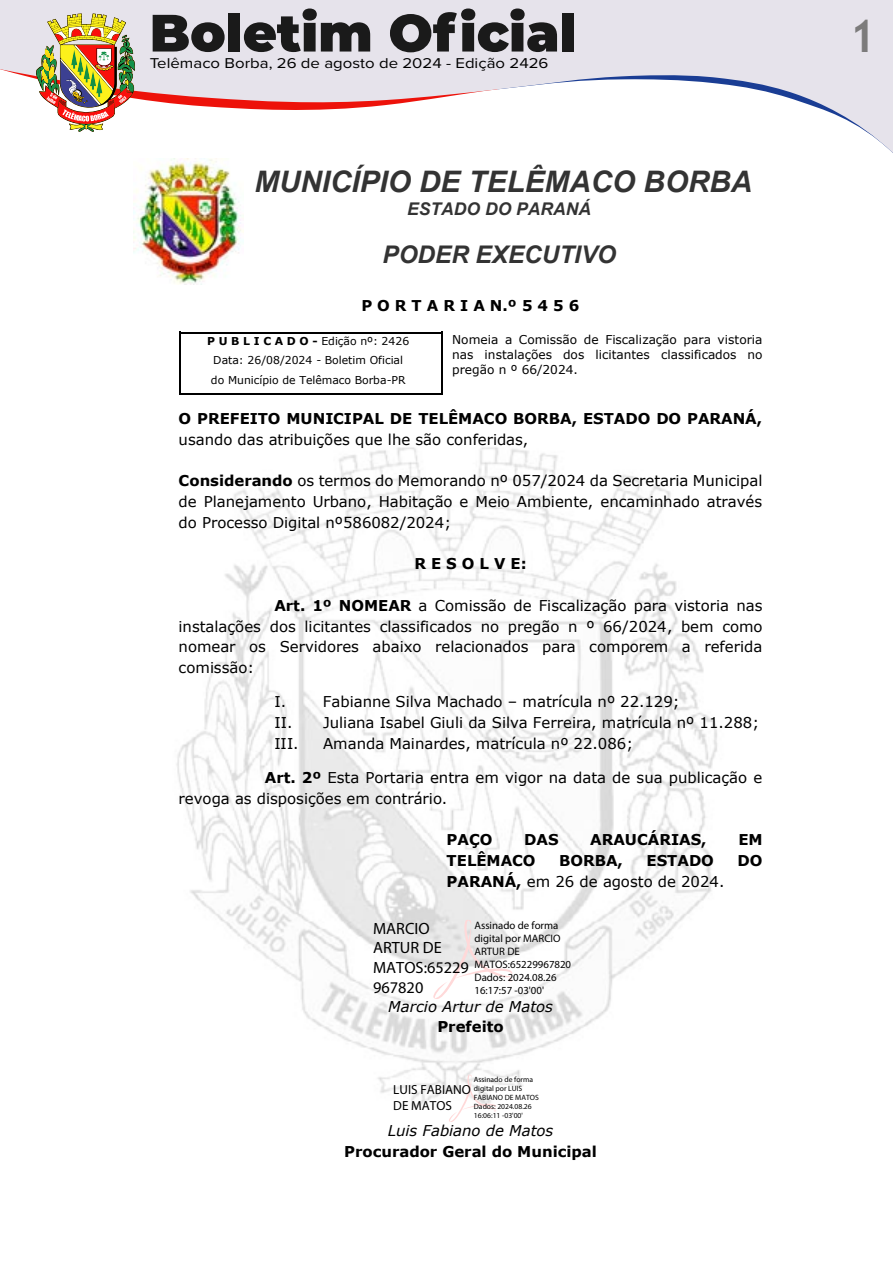
<style>
.page{position:relative;width:893px;height:1263px;background:#fff}
.page>*{position:absolute;margin:0;border:0;box-sizing:border-box;transform-origin:0 0}
.t1{font:700 45px "Trebuchet MS";color:#7c7b7b}
.t2{font:italic 700 29.7px "Arial";color:#333}
.t3{font:italic 700 24.3px "Arial";color:#333}
.t4{font:italic 700 17.55px "Arial";color:#333}
.t5{font:16.35px/19.6px "Myriad Pro";color:#000}
.t6{font:14.85px/20.7px "Verdana";color:#000;text-align:justify}
.t7{font:700 14.85px "Verdana";color:#000}
.t8{font:italic 14.85px "Verdana";color:#000}
.t9{font:14.7px "Proxima Nova";color:#000;scale:1.14 1}
.t10{font:13.2px/15.8px "Myriad Pro";color:#000}
.t11{font:12.15px/14.7px "Verdana";letter-spacing:.005em;color:#000;text-align:justify}
.t12{font:10.8px/12.9px "Myriad Pro";color:#000}
.t13{font:10.8px/19.6px "Verdana";letter-spacing:-.005em;color:#000;text-align:center}
.t14{font:7.65px/9.1px "Myriad Pro";color:#000}
.s1{font-weight:700}
</style>
<div class="page">
<div style="left:0;top:0;width:893px;height:9px;background:#e6e3eb"></div>
<svg style="left:0;top:9px;width:893px;height:144px"></svg>
<img style="left:134px;top:158px;width:110px;height:127px">
<img style="left:176px;top:447px;width:541px;height:675px">
<hr style="left:181px;top:332px;width:260px;height:2px;background:#000">
<hr style="left:179px;top:334px;width:2px;height:59px;background:#000">
<hr style="left:181px;top:393px;width:260px;height:2px;background:#000">
<hr style="left:441px;top:334px;width:2px;height:59px;background:#000">
<svg style="left:449px;top:1075px;width:47px;height:46px"></svg>
<svg style="left:433px;top:920px;width:79px;height:78px"></svg>
<p class="t9" style="left:150px;top:53px;width:351px">Telêmaco Borba, 26 de agosto de 2024 - Edição 2426</p>
<h2 class="t2" style="left:254px;top:162px;width:499px">MUNICÍPIO DE TELÊMACO BORBA</h2>
<p class="t4" style="left:407px;top:197px;width:186px">ESTADO DO PARANÁ</p>
<h3 class="t3" style="left:382px;top:238px;width:235px">PODER EXECUTIVO</h3>
<p class="t7" style="left:361px;top:295px;width:219px">P O R T A R I A N.º 5 4 5 6</p>
<p class="t11" style="left:452px;top:332px;width:312px">Nomeia a Comissão de Fiscalização para vistoria nas instalações dos licitantes classificados no pregão n º 66/2024.</p>
<p class="t7" style="left:179px;top:408px;width:585px">O PREFEITO MUNICIPAL DE TELÊMACO BORBA, ESTADO DO PARANÁ,</p>
<p class="t6" style="left:179px;top:429px;width:351px">usando das atribuições que lhe são conferidas,</p>
<p class="t6" style="left:179px;top:470px;width:585px"><span class="s1">Considerando</span> os termos do Memorando nº 057/2024 da Secretaria Municipal de Planejamento Urbano, Habitação e Meio Ambiente, encaminhado através do Processo Digital nº586082/2024;</p>
<p class="t7" style="left:414px;top:553px;width:114px">R E S O L V E:</p>
<p class="t6" style="left:179px;top:595px;width:585px;text-indent:96px"><span class="s1">Art. 1º NOMEAR</span> a Comissão de Fiscalização para vistoria nas instalações dos licitantes classificados no pregão n º 66/2024, bem como nomear os Servidores abaixo relacionados para comporem a referida comissão:</p>
<p class="t6" style="left:274px;top:691px;width:13px">I.</p>
<p class="t13" style="left:207px;top:331px;width:204px"><span class="s1">P U B L I C A D O -</span> Edição nº: 2426<br>Data: 26/08/2024 - Boletim Oficial do Município de Telêmaco Borba-PR</p>
<p class="t6" style="left:274px;top:691px;width:486px;text-align:left;text-indent:49px">Fabianne Silva Machado – matrícula nº 22.129;<br>II. Juliana Isabel Giuli da Silva Ferreira, matrícula nº 11.288;<br>III.</p>
<p class="t6" style="left:323px;top:733px;width:312px">Amanda Mainardes, matrícula nº 22.086;</p>
<p class="t6" style="left:179px;top:767px;width:585px;text-indent:86px"><span class="s1">Art. 2º</span> Esta Portaria entra em vigor na data de sua publicação e revoga as disposições em contrário.</p>
<p class="t7" style="left:447px;top:829px;width:47px">PAÇO</p>
<p class="t7" style="left:524px;top:829px;width:36px">DAS</p>
<p class="t7" style="left:590px;top:829px;width:118px">ARAUCÁRIAS,</p>
<p class="t7" style="left:738px;top:829px;width:26px">EM</p>
<p class="t7" style="left:447px;top:850px;width:90px">TELÊMACO</p>
<p class="t7" style="left:559px;top:850px;width:65px">BORBA,</p>
<p class="t7" style="left:646px;top:850px;width:69px">ESTADO</p>
<p class="t7" style="left:738px;top:850px;width:26px">DO</p>
<p class="t6" style="left:447px;top:871px;width:279px"><span class="s1">PARANÁ,</span> em 26 de agosto de 2024.</p>
<p class="t5" style="left:373px;top:918px;width:97px">MARCIO<br>ARTUR DE<br>MATOS:65229<br>967820</p>
<p class="t12" style="left:474px;top:919px;width:98px">Assinado de forma digital por MARCIO<br>ARTUR DE<br>MATOS:65229967820<br>Dados: 2024.08.26<br>16:17:57 -03'00'</p>
<p class="t8" style="left:388px;top:996px;width:166px">Marcio Artur de Matos</p>
<p class="t7" style="left:437px;top:1016px;width:68px">Prefeito</p>
<p class="t10" style="left:393px;top:1081px;width:79px">LUIS FABIANO<br>DE MATOS</p>
<p class="t14" style="left:474px;top:1074px;width:66px">Assinado de forma digital por LUIS<br>FABIANO DE MATOS<br>Dados: 2024.08.26<br>16:06:11 -03'00'</p>
<p class="t8" style="left:388px;top:1120px;width:167px">Luis Fabiano de Matos</p>
<p class="t7" style="left:344px;top:1141px;width:254px">Procurador Geral do Municipal</p>
<h1 class="t1" style="left:850px;top:8px;width:28px">1</h1>
</div>
